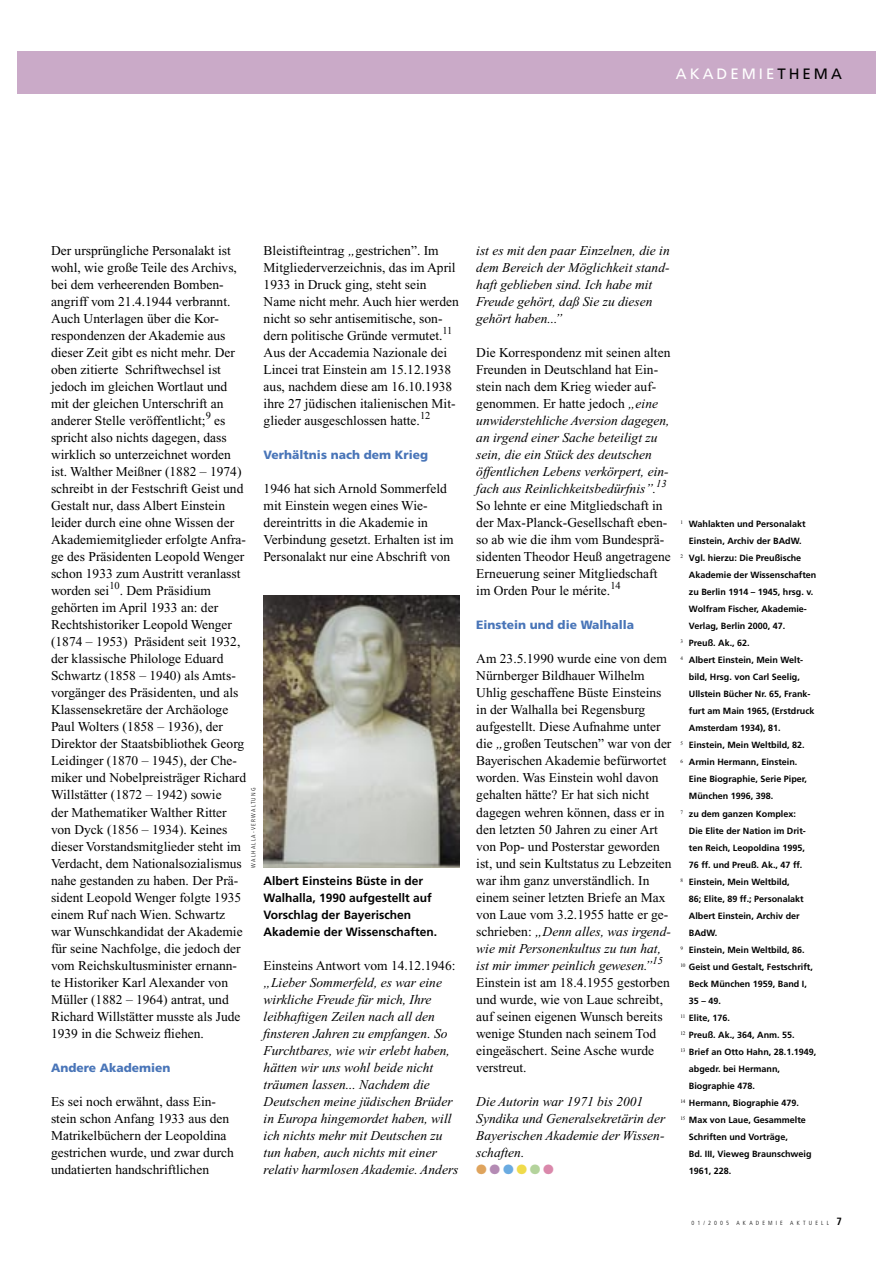
<style>
.page{position:relative;width:893px;height:1263px;background:#fff}
.page>*{position:absolute;margin:0;border:0;box-sizing:border-box;transform-origin:0 0}
.t1{font:15px "Frutiger";letter-spacing:.2em;color:#fff}
.Fließtext1{font:13.5px/17px "Times New Roman";color:#000}
.Fließtext1-2{font:italic 13.5px/17px "Times New Roman";color:#000}
.BU_und_Auszeichnung{font:700 12px/17px "Frutiger";color:#000}
.Zwiti{font:900 12px "Frutiger";color:#4975b8}
.BU_und_Auszeichnung-2{font:700 9px/17px "Frutiger";color:#000}
.Bildnachweis{font:300 condensed 6px "Frutiger";letter-spacing:.525em;color:#000}
.Bildnachweis-2{font:300 condensed 6px "Frutiger";letter-spacing:.2em;color:#000}
.s1{color:#000}
.s2{font-style:italic}
.s3{font-style:normal}
.s4{font-weight:700;font-size:10.5px}
</style>
<div class="page">
<div style="left:17px;top:51px;width:859px;height:43px;background:#caaac8"></div>
<img style="left:264px;top:595px;width:195px;height:272px">
<p class="t1" style="left:676px;top:65px;width:168px">AKADEMIE<span class="s1">THEMA</span></p>
<p class="Fließtext1" style="left:51px;top:242px;width:197px">Der ursprüngliche Personalakt ist wohl, wie große Teile des Archivs, bei dem verheerenden Bomben&shy;angriff vom 21.4.1944 verbrannt.<br>Auch Unterlagen über die Kor&shy;respondenzen der Akademie aus dieser Zeit gibt es nicht mehr. Der oben zitierte Schriftwechsel ist jedoch im gleichen Wortlaut und mit der gleichen Unterschrift an anderer Stelle veröffentlicht;<sup>9</sup> es spricht also nichts dagegen, dass wirklich so unterzeichnet worden ist. Walther Meißner (1882 – 1974) schreibt in der Festschrift Geist und Gestalt nur, dass Albert Einstein leider durch eine ohne Wissen der Akademiemitglieder erfolgte Anfra&shy;ge des Präsidenten Leopold Wenger schon 1933 zum Austritt veranlasst worden sei<sup>10</sup>. Dem Präsidium gehörten im April 1933 an: der Rechtshistoriker Leopold Wenger (1874 – 1953) Präsident seit 1932, der klassische Philologe Eduard Schwartz (1858 – 1940) als Amts&shy;vorgänger des Präsidenten, und als Klassensekretäre der Archäologe Paul Wolters (1858 – 1936), der Direktor der Staatsbibliothek Georg Leidinger (1870 – 1945), der Che&shy;miker und Nobelpreisträger Richard Willstätter (1872 – 1942) sowie<br>der Mathematiker Walther Ritter von Dyck (1856 – 1934). Keines dieser Vorstandsmitglieder steht im Verdacht, dem Nationalsozialismus nahe gestanden zu haben. Der Prä&shy;sident Leopold Wenger folgte 1935 einem Ruf nach Wien. Schwartz war Wunschkandidat der Akademie für seine Nachfolge, die jedoch der vom Reichskultusminister ernann&shy;te Historiker Karl Alexander von Müller (1882 – 1964) antrat, und Richard Willstätter musste als Jude 1939 in die Schweiz fliehen.</p>
<p class="Zwiti" style="left:51px;top:1060px;width:121px">Andere Akademien</p>
<p class="Fließtext1" style="left:51px;top:1093px;width:184px">Es sei noch erwähnt, dass Ein&shy;stein schon Anfang 1933 aus den<br>Matrikelbüchern der Leopoldina gestrichen wurde, und zwar durch undatierten handschriftlichen</p>
<p class="Fließtext1" style="left:264px;top:242px;width:197px">Bleistifteintrag <span class="s2">„</span>gestrichen”. Im Mitgliederverzeichnis, das im April 1933 in Druck ging, steht sein Name nicht mehr. Auch hier werden nicht so sehr antisemitische, son&shy;dern politische Gründe vermutet.<sup>11<br></sup>Aus der Accademia Nazionale dei Lincei trat Einstein am 15.12.1938 aus, nachdem diese am 16.10.1938 ihre 27 jüdischen italienischen Mit&shy;glieder ausgeschlossen hatte.<sup>12</sup></p>
<p class="Zwiti" style="left:264px;top:448px;width:166px">Verhältnis nach dem Krieg</p>
<p class="Fließtext1" style="left:264px;top:480px;width:192px">1946 hat sich Arnold Sommerfeld mit Einstein wegen eines Wie&shy;dereintritts in die Akademie in Verbindung gesetzt. Erhalten ist im Personalakt nur eine Abschrift von</p>
<p class="Bildnachweis-2" style="left:250px;top:867px;width:81px;rotate:-90deg">WALHALLA-VERWALTUNG</p>
<p class="BU_und_Auszeichnung" style="left:264px;top:872px;width:175px">Albert Einsteins Büste in der<br>Walhalla, 1990 aufgestellt auf<br>Vorschlag der Bayerischen<br>Akademie der Wissenschaften.</p>
<p class="Fließtext1-2" style="left:264px;top:957px;width:196px"><span class="s3">Einsteins Antwort vom 14.12.1946: </span>„Lieber Sommerfeld, es war eine wirkliche Freude für mich, Ihre leibhaftigen Zeilen nach all den finsteren Jahren zu empfangen. So Furchtbares, wie wir erlebt haben, hätten wir uns wohl beide nicht träumen lassen... Nachdem die Deutschen meine jüdischen Brüder in Europa hingemordet haben, will ich nichts mehr mit Deutschen zu tun haben, auch nichts mit einer relativ harmlosen Akademie. Anders</p>
<p class="Fließtext1-2" style="left:476px;top:242px;width:195px">ist es mit den paar Einzelnen, die in dem Bereich der Möglichkeit stand&shy;haft geblieben sind. Ich habe mit<br>Freude gehört, daß Sie zu diesen gehört haben...”</p>
<p class="Fließtext1" style="left:476px;top:344px;width:196px">Die Korrespondenz mit seinen alten Freunden in Deutschland hat Ein&shy;stein nach dem Krieg wieder auf&shy;genommen. Er hatte jedoch <span class="s2">„eine unwiderstehliche Aversion dagegen, an irgend einer Sache beteiligt zu sein, die ein Stück des deutschen öffentlichen Lebens verkörpert, ein&shy;fach aus Reinlichkeitsbedürfnis”.</span><sup>13<br></sup>So lehnte er eine Mitgliedschaft in der Max-Planck-Gesellschaft eben&shy;so ab wie die ihm vom Bundesprä&shy;sidenten Theodor Heuß angetragene Erneuerung seiner Mitgliedschaft im Orden Pour le mérite.<sup>14</sup></p>
<p class="Zwiti" style="left:476px;top:618px;width:159px">Einstein und die Walhalla</p>
<p class="Fließtext1" style="left:476px;top:650px;width:197px">Am 23.5.1990 wurde eine von dem<br>Nürnberger Bildhauer Wilhelm<br>Uhlig geschaffene Büste Einsteins in der Walhalla bei Regensburg aufgestellt. Diese Aufnahme unter die <span class="s2">„</span>großen Teutschen” war von der<br>Bayerischen Akademie befürwortet worden. Was Einstein wohl davon gehalten hätte? Er hat sich nicht dagegen wehren können, dass er in den letzten 50 Jahren zu einer Art von Pop- und Posterstar geworden ist, und sein Kultstatus zu Lebzeiten war ihm ganz unverständlich. In einem seiner letzten Briefe an Max von Laue vom 3.2.1955 hatte er ge&shy;schrieben: <span class="s2">„Denn alles, was irgend&shy;wie mit Personenkultus zu tun hat, ist mir immer peinlich gewesen.”</span><sup>15<br></sup>Einstein ist am 18.4.1955 gestorben und wurde, wie von Laue schreibt, auf seinen eigenen Wunsch bereits wenige Stunden nach seinem Tod eingeäschert. Seine Asche wurde verstreut.</p>
<p class="Fließtext1-2" style="left:476px;top:1093px;width:190px">Die Autorin war 1971 bis 2001<br>Syndika und Generalsekretärin der<br>Bayerischen Akademie der Wissen&shy;schaften.</p>
<p class="BU_und_Auszeichnung-2" style="left:680px;top:516px;width:127px;text-align:center"><sup>1</sup> Wahlakten und Personalakt<br>Einstein, Archiv der BAdW.</p>
<p class="BU_und_Auszeichnung-2" style="left:689px;top:550px;width:129px;text-indent:-9px"><sup>2</sup> Vgl. hierzu: Die Preußische<br>Akademie der Wissenschaften zu Berlin 1914 – 1945, hrsg. v.<br>Wolfram Fischer, Akademie-<br>Verlag, Berlin 2000, 47.</p>
<p class="BU_und_Auszeichnung-2" style="left:680px;top:635px;width:71px"><sup>3</sup> Preuß. Ak., 62.</p>
<p class="BU_und_Auszeichnung-2" style="left:689px;top:652px;width:127px;text-indent:-9px"><sup>4</sup> Albert Einstein, Mein Welt&shy;bild, Hrsg. von Carl Seelig,<br>Ullstein Bücher Nr. 65, Frank&shy;furt am Main 1965, (Erstdruck<br>Amsterdam 1934), 81.</p>
<p class="BU_und_Auszeichnung-2" style="left:680px;top:737px;width:126px"><sup>5</sup> Einstein, Mein Weltbild, 82.</p>
<p class="BU_und_Auszeichnung-2" style="left:689px;top:754px;width:120px;text-indent:-9px"><sup>6</sup> Armin Hermann, Einstein.<br>Eine Biographie, Serie Piper,<br>München 1996, 398.</p>
<p class="BU_und_Auszeichnung-2" style="left:689px;top:805px;width:119px;text-indent:-9px"><sup>7</sup> zu dem ganzen Komplex:<br>Die Elite der Nation im Drit&shy;ten Reich, Leopoldina 1995,<br>76 ff. und Preuß. Ak., 47 ff.</p>
<p class="BU_und_Auszeichnung-2" style="left:689px;top:873px;width:116px;text-indent:-9px"><sup>8</sup> Einstein, Mein Weltbild,<br>86; Elite, 89 ff.; Personalakt<br>Albert Einstein, Archiv der<br>BAdW.</p>
<p class="BU_und_Auszeichnung-2" style="left:680px;top:941px;width:126px"><sup>9</sup> Einstein, Mein Weltbild, 86.</p>
<p class="BU_und_Auszeichnung-2" style="left:689px;top:958px;width:126px;text-indent:-9px"><sup>10</sup> Geist und Gestalt, Festschrift,<br>Beck München 1959, Band I,<br>35 – 49.</p>
<p class="BU_und_Auszeichnung-2" style="left:680px;top:1009px;width:51px"><sup>11</sup> Elite, 176.</p>
<p class="BU_und_Auszeichnung-2" style="left:680px;top:1026px;width:116px"><sup>12</sup> Preuß. Ak., 364, Anm. 55.</p>
<p class="BU_und_Auszeichnung-2" style="left:689px;top:1043px;width:129px;text-indent:-9px"><sup>13</sup> Brief an Otto Hahn, 28.1.1949, abgedr. bei Hermann,<br>Biographie 478.</p>
<p class="BU_und_Auszeichnung-2" style="left:680px;top:1094px;width:120px"><sup>14</sup> Hermann, Biographie 479.</p>
<p class="BU_und_Auszeichnung-2" style="left:689px;top:1111px;width:124px;text-indent:-9px"><sup>15</sup> Max von Laue, Gesammelte<br>Schriften und Vorträge,<br>Bd. III, Vieweg Braunschweig<br>1961, 228.</p>
<p class="Bildnachweis" style="left:692px;top:1219px;width:152px">01/2005 AKADEMIE AKTUELL <span class="s4">7</span></p>
</div>
